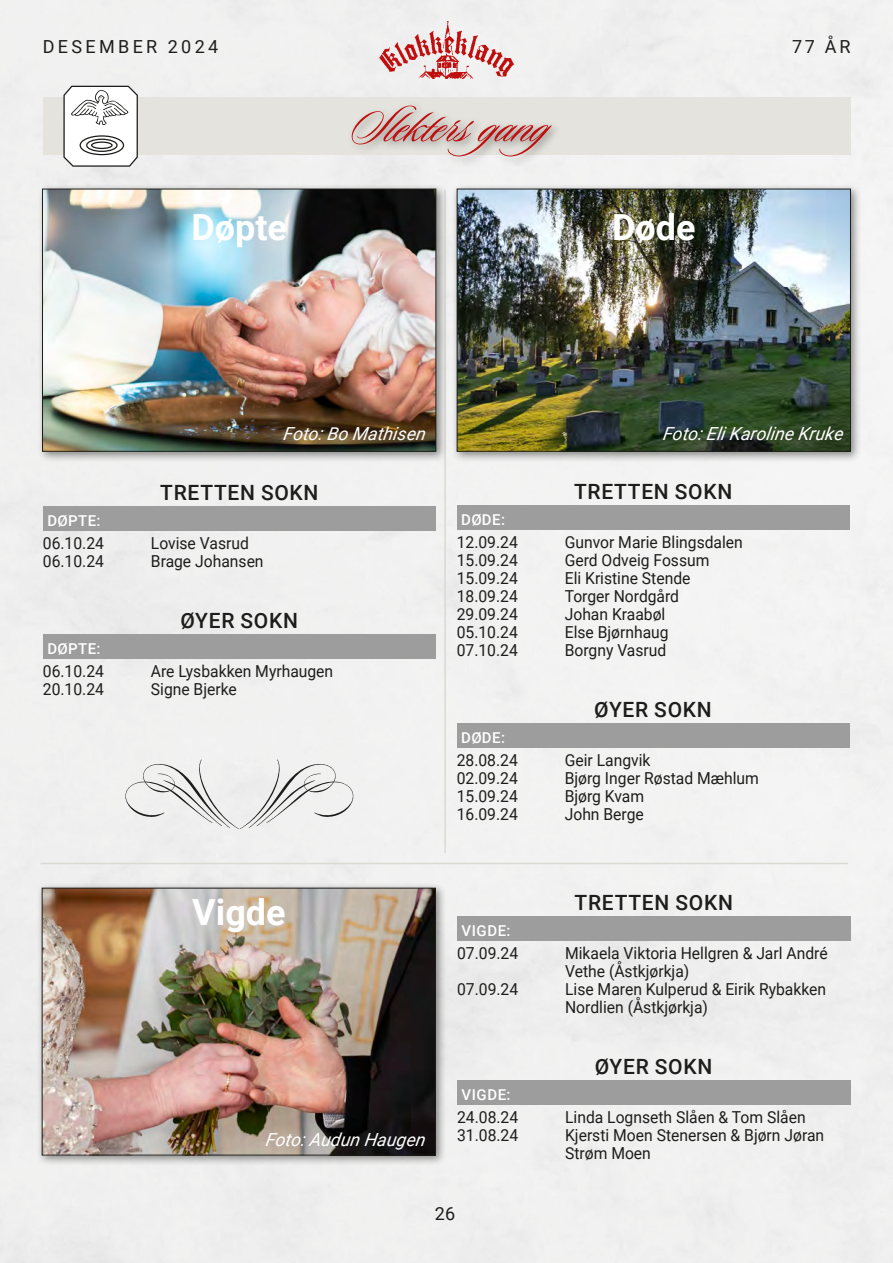
<style>
.page{position:relative;width:893px;height:1263px;background:#f1f1f0}
.page>*{position:absolute;margin:0;border:0;box-sizing:border-box;transform-origin:0 0}
.t1{font:54px "Sloop Script One";color:#c00e0e}
.t2{font:700 36px "Roboto";color:#fff}
.t3{font:500 21px "Roboto";letter-spacing:.035em;color:#1d1d1b}
.t4{font:italic 18px "Roboto";color:#fff}
.t5{font:18px "Roboto";letter-spacing:.185em;color:#1d1d1b}
.t6{font:16.5px/18px "Roboto";color:#1d1d1b;scale:.95 1}
.t7{font:500 15px "Roboto";letter-spacing:.035em;color:#fff}
</style>
<div class="page">
<img style="left:380px;top:21px;width:133px;height:57px">
<div style="left:43px;top:506px;width:393px;height:24px;background:#9d9d9d"></div>
<div style="left:43px;top:634px;width:393px;height:24px;background:#9d9d9d"></div>
<div style="left:457px;top:505px;width:393px;height:24px;background:#9d9d9d"></div>
<div style="left:457px;top:723px;width:393px;height:24px;background:#9d9d9d"></div>
<hr style="left:41px;top:863px;width:807px;height:1px;background:#dad9d4">
<hr style="left:444px;top:189px;width:2px;height:664px;background:#dad9d4">
<div style="left:37px;top:183px;width:410px;height:280px;background:#1d1d1b;opacity:.5"></div>
<img style="left:44px;top:191px;width:390px;height:259px">
<div style="left:42px;top:189px;width:394px;height:263px;border:1px solid #1d1d1b"></div>
<div style="left:451px;top:183px;width:411px;height:280px;background:#1d1d1b;opacity:.5"></div>
<img style="left:459px;top:191px;width:390px;height:259px">
<div style="left:457px;top:189px;width:394px;height:263px;border:1px solid #1d1d1b"></div>
<div style="left:43px;top:98px;width:808px;height:57px;background:#e4e3dd"></div>
<div style="left:347px;top:101px;width:215px;height:66px;background:#1d1d1b;opacity:.5"></div>
<svg style="left:63px;top:86px;width:75px;height:81px"></svg>
<div style="left:37px;top:882px;width:410px;height:284px;background:#1d1d1b;opacity:.5"></div>
<img style="left:44px;top:890px;width:390px;height:263px">
<div style="left:42px;top:888px;width:394px;height:267px;border:1px solid #1d1d1b"></div>
<div style="left:457px;top:916px;width:393px;height:24px;background:#9d9d9d"></div>
<div style="left:457px;top:1080px;width:393px;height:24px;background:#9d9d9d"></div>
<svg style="left:125px;top:759px;width:229px;height:70px"></svg>
<p class="t5" style="left:43px;top:34px;width:177px">DESEMBER 2024</p>
<p class="t5" style="left:792px;top:34px;width:60px">77 ÅR</p>
<h2 class="t2" style="left:191px;top:202px;width:97px">Døpte</h2>
<h1 class="t1" style="left:349px;top:98px;width:237px">Slekters gang</h1>
<h2 class="t2" style="left:612px;top:202px;width:85px">Døde</h2>
<p class="t4" style="left:283px;top:421px;width:148px">Foto:Bo Mathisen</p>
<p class="t3" style="left:160px;top:478px;width:160px">TRETTEN SOKN</p>
<p class="t4" style="left:662px;top:421px;width:186px">Foto:EliKaroline Kruke</p>
<p class="t3" style="left:574px;top:477px;width:160px">TRETTEN SOKN</p>
<p class="t7" style="left:47px;top:510px;width:55px">DØPTE:</p>
<p class="t6" style="left:43px;top:533px;width:66px">06.10.24</p>
<p class="t6" style="left:151px;top:533px;width:105px">Lovise Vasrud</p>
<p class="t6" style="left:43px;top:551px;width:66px">06.10.24</p>
<p class="t6" style="left:151px;top:551px;width:120px">Brage Johansen</p>
<p class="t3" style="left:180px;top:606px;width:119px">ØYER SOKN</p>
<p class="t7" style="left:47px;top:638px;width:55px">DØPTE:</p>
<p class="t6" style="left:43px;top:661px;width:66px">06.10.24</p>
<p class="t6" style="left:151px;top:661px;width:193px">Are Lysbakken Myrhaugen</p>
<p class="t6" style="left:43px;top:679px;width:66px">20.10.24</p>
<p class="t6" style="left:151px;top:679px;width:92px">Signe Bjerke</p>
<p class="t7" style="left:461px;top:510px;width:45px">DØDE:</p>
<p class="t6" style="left:457px;top:532px;width:66px">12.09.24</p>
<p class="t6" style="left:565px;top:532px;width:189px">Gunvor Marie Blingsdalen</p>
<p class="t6" style="left:457px;top:550px;width:66px">15.09.24</p>
<p class="t6" style="left:565px;top:550px;width:154px">Gerd Odveig Fossum</p>
<p class="t6" style="left:457px;top:568px;width:66px">15.09.24</p>
<p class="t6" style="left:565px;top:568px;width:134px">Eli Kristine Stende</p>
<p class="t6" style="left:457px;top:586px;width:66px">18.09.24</p>
<p class="t6" style="left:565px;top:586px;width:122px">Torger Nordgård</p>
<p class="t6" style="left:457px;top:604px;width:66px">29.09.24</p>
<p class="t6" style="left:565px;top:604px;width:107px">Johan Kraabøl</p>
<p class="t6" style="left:457px;top:622px;width:66px">05.10.24</p>
<p class="t6" style="left:565px;top:622px;width:111px">Else Bjørnhaug</p>
<p class="t6" style="left:457px;top:640px;width:66px">07.10.24</p>
<p class="t6" style="left:565px;top:640px;width:108px">Borgny Vasrud</p>
<p class="t3" style="left:594px;top:695px;width:119px">ØYER SOKN</p>
<p class="t7" style="left:461px;top:727px;width:45px">DØDE:</p>
<p class="t6" style="left:457px;top:750px;width:66px">28.08.24</p>
<p class="t6" style="left:565px;top:750px;width:92px">Geir Langvik</p>
<p class="t6" style="left:457px;top:768px;width:66px">02.09.24</p>
<p class="t6" style="left:565px;top:768px;width:206px">Bjørg Inger Røstad Mæhlum</p>
<p class="t6" style="left:457px;top:786px;width:66px">15.09.24</p>
<p class="t6" style="left:565px;top:786px;width:85px">Bjørg Kvam</p>
<p class="t6" style="left:457px;top:804px;width:66px">16.09.24</p>
<p class="t6" style="left:565px;top:804px;width:85px">John Berge</p>
<h2 class="t2" style="left:192px;top:887px;width:95px">Vigde</h2>
<p class="t4" style="left:265px;top:1127px;width:165px">Foto:Audun Haugen</p>
<p class="t3" style="left:575px;top:887px;width:160px">TRETTEN SOKN</p>
<p class="t7" style="left:462px;top:920px;width:50px">VIGDE:</p>
<p class="t6" style="left:457px;top:943px;width:66px">07.09.24</p>
<p class="t6" style="left:565px;top:943px;width:278px">Mikaela Viktoria Hellgren &amp; Jarl André<br>Vethe (Åstkjørkja)</p>
<p class="t6" style="left:457px;top:979px;width:66px">07.09.24</p>
<p class="t6" style="left:565px;top:979px;width:276px">Lise Maren Kulperud &amp; Eirik Rybakken<br>Nordlien (Åstkjørkja)</p>
<p class="t3" style="left:595px;top:1051px;width:119px">ØYER SOKN</p>
<p class="t7" style="left:462px;top:1084px;width:50px">VIGDE:</p>
<p class="t6" style="left:457px;top:1107px;width:66px">24.08.24</p>
<p class="t6" style="left:565px;top:1107px;width:255px">Linda Lognseth Slåen &amp; Tom Slåen</p>
<p class="t6" style="left:457px;top:1125px;width:66px">31.08.24</p>
<p class="t6" style="left:565px;top:1125px;width:274px">Kjersti Moen Stenersen &amp; Bjørn Jøran<br>Strøm Moen</p>
<p class="t5" style="left:435px;top:1201px;width:22px">26</p>
</div>
